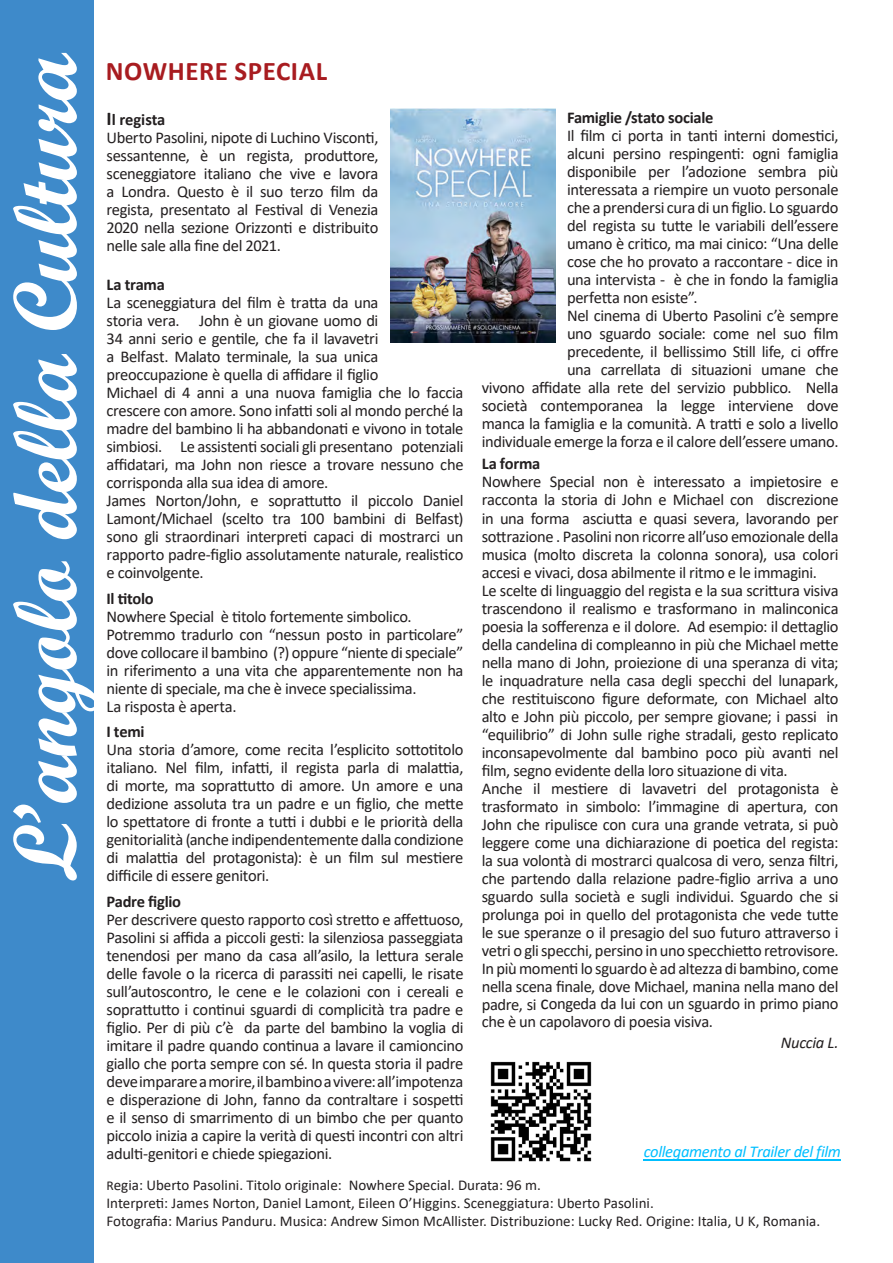
<style>
.page{position:relative;width:893px;height:1263px;background:#fff}
.page>*{position:absolute;margin:0;border:0;box-sizing:border-box;transform-origin:0 0}
.t1{font:90px "Script MT Bold";letter-spacing:-.01em;color:#fff}
.t2{font:700 27px "Calibri";letter-spacing:.02em;color:#a81c20}
.t3{font:16.5px/18px "Calibri";letter-spacing:-.02em;color:#231f20;text-align:justify}
.t4{font:700 16.5px "Calibri";letter-spacing:-.02em;color:#231f20}
.t5{font:italic 16.5px "Calibri";letter-spacing:-.02em;color:#00bfff}
.t6{font:italic 16.5px "Calibri";letter-spacing:-.02em;color:#231f20}
.t7{font:15px "Calibri";color:#231f20}
.s1{font-size:19.5px}
.s2{font-size:13.5px}
</style>
<div class="page">
<div style="left:0;top:0;width:94px;height:1263px;background:#3e8aca"></div>
<img style="left:390px;top:109px;width:165px;height:233px">
<img style="left:490px;top:1061px;width:102px;height:101px">
<hr style="left:644px;top:1160px;width:197px;height:1px;background:#00bfff">
<p class="t1" style="left:-10px;top:882px;width:831px;rotate:-90deg">L’angolo della Cultura</p>
<p class="t2" style="left:106px;top:52px;width:223px">NOWHERE SPECIAL</p>
<p class="t4" style="left:107px;top:108px;width:60px"><span class="s1">I</span>l regista</p>
<p class="t3" style="left:107px;top:128px;width:273px">Uberto Pasolini, nipote di Luchino Visconti, sessantenne, è un regista, produttore, sceneggiatore italiano che vive e lavora a Londra. Questo è il suo terzo film da regista, presentato al Festival di Venezia 2020 nella sezione Orizzonti e distribuito nelle sale alla fine del 2021.</p>
<p class="t4" style="left:107px;top:273px;width:60px">La trama</p>
<p class="t3" style="left:107px;top:293px;width:359px;text-align:left">La sceneggiatura del film è tratta da una<br>storia vera. John è un giovane uomo di<br>34 anni serio e gentile, che fa il lavavetri<br>a Belfast. Malato terminale, la sua unica preoccupazione è quella di affidare il figlio<br>Michael di 4 anni a una nuova famiglia che lo faccia crescere con amore. Sono infatti soli al mondo perché la madre del bambino li ha abbandonati e vivono in totale simbiosi. Le assistenti sociali gli presentano potenziali affidatari, ma John non riesce a trovare nessuno che corrisponda alla sua idea di amore.</p>
<p class="t3" style="left:107px;top:491px;width:358px">James Norton/John, e soprattutto il piccolo Daniel Lamont/Michael (scelto tra 100 bambini di Belfast) sono gli straordinari interpreti capaci di mostrarci un rapporto padre-figlio assolutamente naturale, realistico e coinvolgente.</p>
<p class="t4" style="left:107px;top:586px;width:49px">Il titolo</p>
<p class="t3" style="left:107px;top:607px;width:307px">Nowhere Special è titolo fortemente simbolico.</p>
<p class="t3" style="left:107px;top:625px;width:359px">Potremmo tradurlo con “nessun posto in particolare” dove collocare il bambino (?) oppure “niente di speciale” in riferimento a una vita che apparentemente non ha niente di speciale, ma che è invece specialissima.</p>
<p class="t3" style="left:107px;top:697px;width:132px">La risposta è aperta.</p>
<p class="t4" style="left:107px;top:720px;width:39px">I temi</p>
<p class="t3" style="left:107px;top:740px;width:359px">Una storia d’amore, come recita l’esplicito sottotitolo italiano. Nel film, infatti, il regista parla di malattia, di morte, ma soprattutto di amore. Un amore e una dedizione assoluta tra un padre e un figlio, che mette lo spettatore di fronte a tutti i dubbi e le priorità della genitorialità (anche indipendentemente dalla condizione di malattia del protagonista): è un film sul mestiere difficile di essere genitori.</p>
<p class="t4" style="left:107px;top:889px;width:76px">Padre figlio</p>
<p class="t3" style="left:107px;top:910px;width:359px">Per descrivere questo rapporto così stretto e affettuoso, Pasolini si affida a piccoli gesti: la silenziosa passeggiata tenendosi per mano da casa all’asilo, la lettura serale delle favole o la ricerca di parassiti nei capelli, le risate sull’autoscontro, le cene e le colazioni con i cereali e soprattutto i continui sguardi di complicità tra padre e figlio. Per di più c’è da parte del bambino la voglia di imitare il padre quando continua a lavare il camioncino giallo che porta sempre con sé. In questa storia il padre deve imparare a morire, il bambino a vivere: all’impotenza e disperazione di John, fanno da contraltare i sospetti e il senso di smarrimento di un bimbo che per quanto piccolo inizia a capire la verità di questi incontri con altri adulti-genitori e chiede spiegazioni.</p>
<p class="t4" style="left:567px;top:106px;width:148px">Famiglie /stato sociale</p>
<p class="t3" style="left:567px;top:126px;width:273px">Il film ci porta in tanti interni domestici, alcuni persino respingenti: ogni famiglia disponibile per l’adozione sembra più interessata a riempire un vuoto personale che a prendersi cura di un figlio. Lo sguardo del regista su tutte le variabili dell’essere umano è critico, ma mai cinico: “Una delle cose che ho provato a raccontare - dice in una intervista - è che in fondo la famiglia perfetta non esiste”.</p>
<p class="t3" style="left:482px;top:306px;width:358px;text-align:right">Nel cinema di Uberto Pasolini c’è sempre<br>uno sguardo sociale: come nel suo film<br>precedente, il bellissimo Still life, ci offre<br>una carrellata di situazioni umane che<br>vivono affidate alla rete del servizio pubblico. Nella società contemporanea la legge interviene dove manca la famiglia e la comunità. A tratti e solo a livello individuale emerge la forza e il calore dell’essere umano.</p>
<p class="t4" style="left:482px;top:452px;width:60px">La forma</p>
<p class="t3" style="left:482px;top:473px;width:358px">Nowhere Special non è interessato a impietosire e racconta la storia di John e Michael con discrezione in una forma asciutta e quasi severa, lavorando per sottrazione . Pasolini non ricorre all’uso emozionale della musica (molto discreta la colonna sonora), usa colori accesi e vivaci, dosa abilmente il ritmo e le immagini.</p>
<p class="t3" style="left:482px;top:581px;width:358px">Le scelte di linguaggio del regista e la sua scrittura visiva trascendono il realismo e trasformano in malinconica poesia la sofferenza e il dolore. Ad esempio: il dettaglio della candelina di compleanno in più che Michael mette nella mano di John, proiezione di una speranza di vita; le inquadrature nella casa degli specchi del lunapark, che restituiscono figure deformate, con Michael alto alto e John più piccolo, per sempre giovane; i passi in “equilibrio” di John sulle righe stradali, gesto replicato inconsapevolmente dal bambino poco più avanti nel film, segno evidente della loro situazione di vita.</p>
<p class="t3" style="left:482px;top:779px;width:358px">Anche il mestiere di lavavetri del protagonista è trasformato in simbolo: l’immagine di apertura, con John che ripulisce con cura una grande vetrata, si può leggere come una dichiarazione di poetica del regista: la sua volontà di mostrarci qualcosa di vero, senza filtri, che partendo dalla relazione padre-figlio arriva a uno sguardo sulla società e sugli individui. Sguardo che si prolunga poi in quello del protagonista che vede tutte le sue speranze o il presagio del suo futuro attraverso i vetri o gli specchi, persino in uno specchietto retrovisore.</p>
<p class="t3" style="left:482px;top:959px;width:358px">In più momenti lo sguardo è ad altezza di bambino, come nella scena finale, dove Michael, manina nella mano del padre, si <span class="s1">c</span>ongeda da lui con un sguardo in primo piano che è un capolavoro di poesia visiva.</p>
<p class="t6" style="left:781px;top:1031px;width:59px">Nuccia L.</p>
<p class="t5" style="left:644px;top:1140px;width:199px">collegamento al Trailer del film</p>
<p class="t7" style="left:107px;top:1174px;width:436px"><span class="s2">R</span>egia: Uberto Pasolini. Titolo originale: Nowhere Special. Durata: 96 m.</p>
<p class="t7" style="left:107px;top:1192px;width:549px">Interpreti: James Norton, Daniel Lamont, Eileen O’Higgins. Sceneggiatura: Uberto Pasolini.</p>
<p class="t7" style="left:107px;top:1210px;width:715px">Fotografia: Marius Panduru. Musica: Andrew Simon McAllister. Distribuzione: Lucky Red. Origine: Italia, U K, Romania.</p>
</div>
